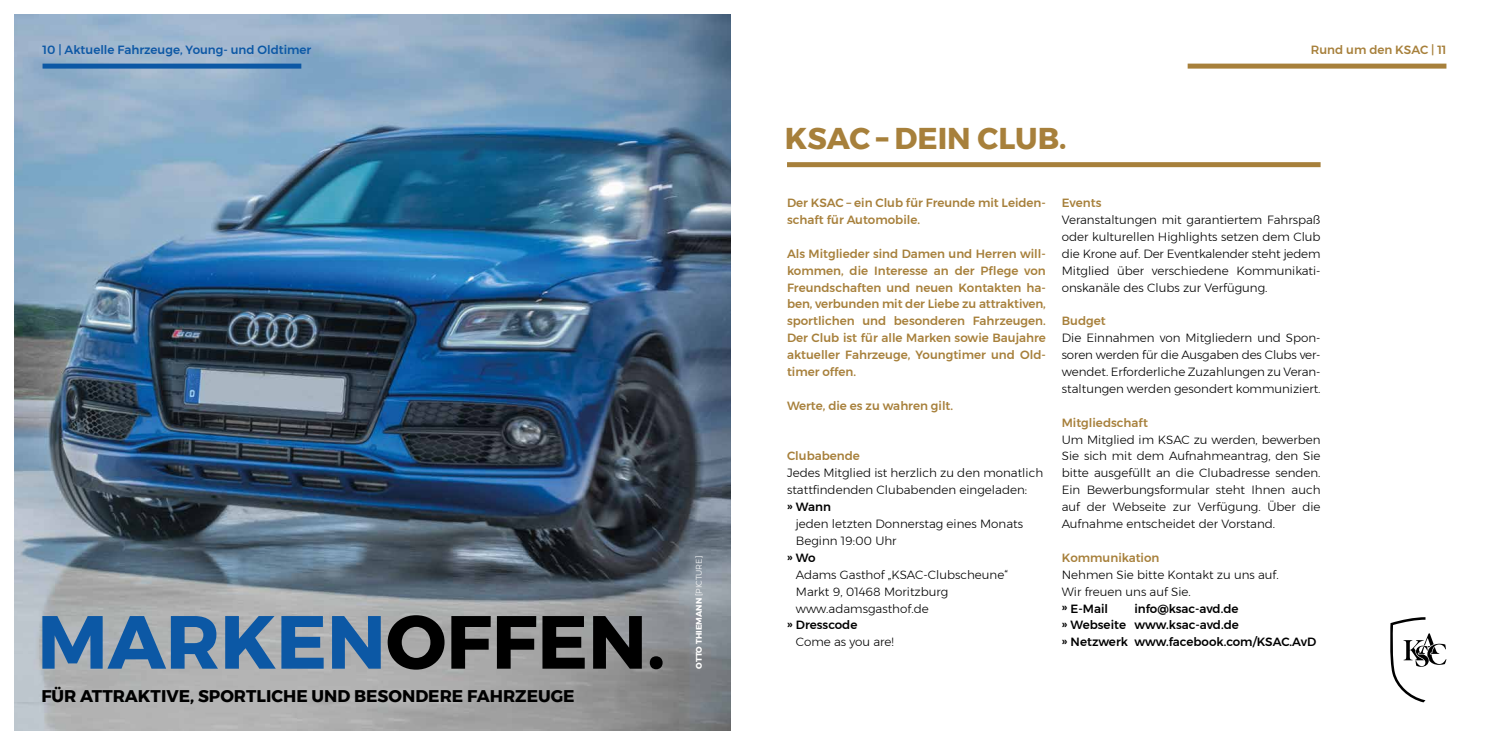
<style>
.page{position:relative;width:1489px;height:745px;background:#fff}
.page>*{position:absolute;margin:0;border:0;box-sizing:border-box;transform-origin:0 0}
.t1{font:700 75px "Montserrat";color:#0c58a5}
.t2{font:700 30px "Montserrat";color:#a7803b}
.t3{font:700 16.88px "Montserrat";color:#000}
.t4{font:300 11.88px/16.9px "Montserrat";color:#000}
.t5{font:500 11.88px/16.9px "Montserrat";color:#a7803b}
.t6{font:500 11.88px/16.9px "Montserrat";color:#000}
.t7{font:500 11.88px "Montserrat";color:#0c58a5}
.t8{font:700 8.12px "Montserrat";color:#fff}
.s1{color:#000}
.s2{font-weight:300}
.s3{font-weight:900}
</style>
<div class="page">
<img style="left:14px;top:14px;width:716px;height:716px">
<div style="left:1187px;top:64px;width:259px;height:5px;background:#a7803b"></div>
<div style="left:787px;top:162px;width:533px;height:5px;background:#a7803b"></div>
<div style="left:43px;top:64px;width:258px;height:5px;background:#0c58a5"></div>
<svg style="left:1390px;top:617px;width:56px;height:85px"></svg>
<p class="t7" style="left:43px;top:41px;width:270px">10 | Aktuelle Fahrzeuge, Young- und Oldtimer</p>
<h1 class="t1" style="left:37px;top:581px;width:629px">MARKEN<span class="s1">OFFEN.</span></h1>
<h3 class="t3" style="left:41px;top:682px;width:535px">FÜR ATTRAKTIVE, SPORTLICHE UND BESONDERE FAHRZEUGE</h3>
<p class="t8" style="left:692px;top:668px;width:114px;rotate:-90deg">OTTO THIEMANN <span class="s2">[PICTURE]</span></p>
<h2 class="t2" style="left:785px;top:114px;width:283px">KSAC <span class="s3">–</span> DEIN CLUB.</h2>
<p class="t5" style="left:1310px;top:41px;width:137px">Rund um den KSAC | 11</p>
<p class="t5" style="left:787px;top:194px;width:260px">Der KSAC – ein Club für Freunde mit Leiden&shy;schaft für Automobile.</p>
<p class="t5" style="left:787px;top:245px;width:260px;text-align:justify">Als Mitglieder sind Damen und Herren will&shy;kommen, die Interesse an der Pflege von Freundschaften und neuen Kontakten ha&shy;ben, verbunden mit der Liebe zu attraktiven, sportlichen und besonderen Fahrzeugen.<br>Der Club ist für alle Marken sowie Baujahre aktueller Fahrzeuge, Youngtimer und Old&shy;timer offen.</p>
<p class="t5" style="left:787px;top:397px;width:168px">Werte, die es zu wahren gilt.</p>
<p class="t5" style="left:787px;top:447px;width:74px">Clubabende</p>
<p class="t4" style="left:787px;top:464px;width:258px">Jedes Mitglied ist herzlich zu den monatlich stattfindenden Clubabenden eingeladen:</p>
<p class="t6" style="left:787px;top:498px;width:45px">» Wann</p>
<p class="t4" style="left:795px;top:515px;width:229px">jeden letzten Donnerstag eines Monats<br>Beginn 19:00 Uhr</p>
<p class="t6" style="left:787px;top:548px;width:30px">» Wo</p>
<p class="t4" style="left:795px;top:565px;width:214px">Adams Gasthof „KSAC-Clubscheune“<br>Markt 9, 01468 Moritzburg www.adamsgasthof.de</p>
<p class="t6" style="left:787px;top:616px;width:72px">» Dresscode</p>
<p class="t4" style="left:795px;top:633px;width:99px">Come as you are!</p>
<p class="t5" style="left:1061px;top:194px;width:41px">Events</p>
<p class="t4" style="left:1061px;top:211px;width:260px;text-align:justify">Veranstaltungen mit garantiertem Fahrspaß oder kulturellen Highlights setzen dem Club die Krone auf. Der Eventkalender steht jedem Mitglied über verschiedene Kommunikati&shy;onskanäle des Clubs zur Verfügung.</p>
<p class="t5" style="left:1061px;top:312px;width:45px">Budget</p>
<p class="t4" style="left:1061px;top:329px;width:260px;text-align:justify">Die Einnahmen von Mitgliedern und Spon&shy;soren werden für die Ausgaben des Clubs ver&shy;wendet. Erforderliche Zuzahlungen zu Veran&shy;staltungen werden gesondert kommuniziert.</p>
<p class="t5" style="left:1061px;top:413px;width:88px">Mitgliedschaft</p>
<p class="t4" style="left:1061px;top:430px;width:260px;text-align:justify">Um Mitglied im KSAC zu werden, bewerben Sie sich mit dem Aufnahmeantrag, den Sie bitte ausgefüllt an die Clubadresse senden.<br>Ein Bewerbungsformular steht Ihnen auch auf der Webseite zur Verfügung. Über die Aufnahme entscheidet der Vorstand.</p>
<p class="t5" style="left:1061px;top:548px;width:99px">Kommunikation</p>
<p class="t4" style="left:1061px;top:565px;width:219px">Nehmen Sie bitte Kontakt zu uns auf.<br>Wir freuen uns auf Sie.</p>
<p class="t6" style="left:1061px;top:599px;width:48px">» E-Mail</p>
<p class="t6" style="left:1061px;top:599px;width:256px;text-indent:72px">info@ksac-avd.de<br>» Webseite www.ksac-avd.de<br>» Netzwerk www.facebook.com/KSAC.AvD</p>
</div>
